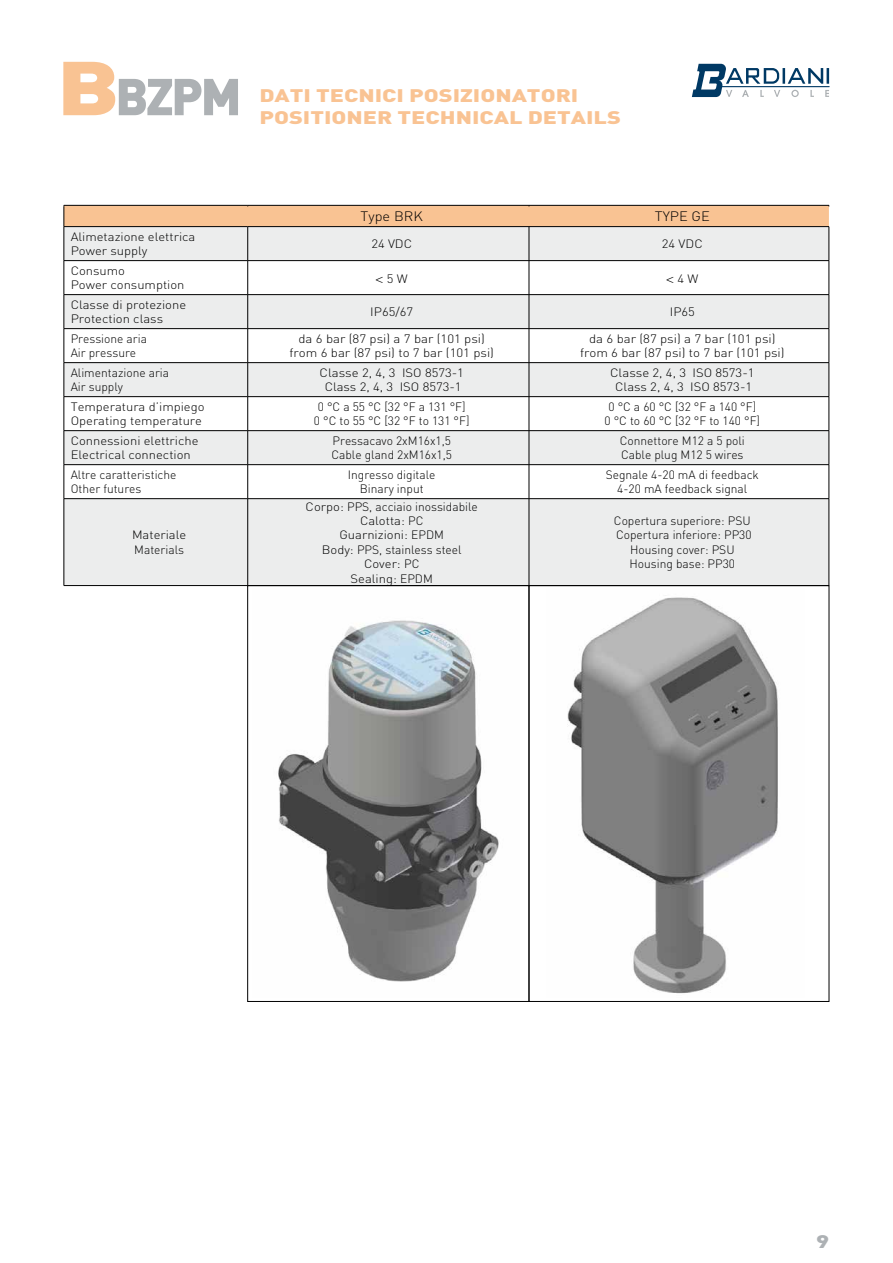
<style>
.page{position:relative;width:893px;height:1263px;background:#fff}
.page>*{position:absolute;margin:0;border:0;box-sizing:border-box;transform-origin:0 0}
.t1{font:900 51px "DIN";color:#adb1b4}
.t2{font:900 18px/21.6px "DIN";color:#f9c393;scale:1.3 1}
.t3{font:900 18px "DIN";color:#adb1b4;scale:1.3 1}
.t4{font:300 13.5px "DIN";color:#000;scale:1.08 1}
.t5{font:300 12px/14.4px "DIN";color:#000}
.t6{font:300 12px/14.4px "DIN";color:#000;scale:1.08 1}
.t7{font:300 12px/14.4px "DIN";color:#000;text-align:center;scale:1.1 1}
.s1{font-size:75px;color:#f9c393}
.s2{font-family:"Helvetica Neue"}
</style>
<div class="page">
<svg style="left:692px;top:64px;width:138px;height:33px"></svg>
<div style="left:65px;top:227px;width:764px;height:358px;background:#eceded"></div>
<svg style="left:65px;top:261px;width:764px;height:169px"></svg>
<svg style="left:65px;top:465px;width:764px;height:33px"></svg>
<hr style="left:64px;top:261px;width:1px;height:33px;background:#000">
<hr style="left:247px;top:261px;width:1px;height:33px;background:#000">
<hr style="left:529px;top:261px;width:1px;height:33px;background:#000">
<hr style="left:829px;top:261px;width:1px;height:33px;background:#000">
<hr style="left:64px;top:294px;width:184px;height:1px;background:#000">
<hr style="left:64px;top:295px;width:1px;height:33px;background:#000">
<hr style="left:248px;top:294px;width:281px;height:1px;background:#000">
<hr style="left:247px;top:295px;width:1px;height:33px;background:#000">
<hr style="left:529px;top:294px;width:300px;height:1px;background:#000">
<hr style="left:529px;top:295px;width:1px;height:33px;background:#000">
<hr style="left:829px;top:295px;width:1px;height:33px;background:#000">
<hr style="left:64px;top:328px;width:184px;height:1px;background:#000">
<hr style="left:64px;top:329px;width:1px;height:34px;background:#000">
<hr style="left:248px;top:328px;width:281px;height:1px;background:#000">
<hr style="left:247px;top:329px;width:1px;height:34px;background:#000">
<hr style="left:529px;top:328px;width:300px;height:1px;background:#000">
<hr style="left:529px;top:329px;width:1px;height:34px;background:#000">
<hr style="left:829px;top:329px;width:1px;height:34px;background:#000">
<hr style="left:64px;top:362px;width:184px;height:1px;background:#000">
<hr style="left:64px;top:363px;width:1px;height:34px;background:#000">
<hr style="left:248px;top:362px;width:281px;height:1px;background:#000">
<hr style="left:247px;top:363px;width:1px;height:34px;background:#000">
<hr style="left:529px;top:362px;width:300px;height:1px;background:#000">
<hr style="left:529px;top:363px;width:1px;height:34px;background:#000">
<hr style="left:829px;top:363px;width:1px;height:34px;background:#000">
<hr style="left:64px;top:396px;width:184px;height:1px;background:#000">
<hr style="left:64px;top:397px;width:1px;height:34px;background:#000">
<hr style="left:248px;top:396px;width:281px;height:1px;background:#000">
<hr style="left:247px;top:397px;width:1px;height:34px;background:#000">
<hr style="left:529px;top:396px;width:300px;height:1px;background:#000">
<hr style="left:529px;top:397px;width:1px;height:34px;background:#000">
<hr style="left:829px;top:397px;width:1px;height:34px;background:#000">
<hr style="left:64px;top:430px;width:184px;height:1px;background:#000">
<hr style="left:64px;top:431px;width:1px;height:34px;background:#000">
<hr style="left:248px;top:430px;width:281px;height:1px;background:#000">
<hr style="left:247px;top:431px;width:1px;height:34px;background:#000">
<hr style="left:529px;top:430px;width:300px;height:1px;background:#000">
<hr style="left:529px;top:431px;width:1px;height:34px;background:#000">
<hr style="left:829px;top:431px;width:1px;height:34px;background:#000">
<hr style="left:64px;top:464px;width:184px;height:1px;background:#000">
<hr style="left:64px;top:465px;width:1px;height:34px;background:#000">
<hr style="left:248px;top:464px;width:281px;height:1px;background:#000">
<hr style="left:247px;top:465px;width:1px;height:34px;background:#000">
<hr style="left:529px;top:464px;width:300px;height:1px;background:#000">
<hr style="left:529px;top:465px;width:1px;height:34px;background:#000">
<hr style="left:829px;top:465px;width:1px;height:34px;background:#000">
<hr style="left:64px;top:498px;width:184px;height:1px;background:#000">
<hr style="left:64px;top:499px;width:1px;height:86px;background:#000">
<hr style="left:248px;top:498px;width:281px;height:1px;background:#000">
<hr style="left:247px;top:499px;width:1px;height:86px;background:#000">
<hr style="left:529px;top:498px;width:300px;height:1px;background:#000">
<hr style="left:529px;top:499px;width:1px;height:86px;background:#000">
<hr style="left:829px;top:499px;width:1px;height:86px;background:#000">
<hr style="left:64px;top:585px;width:184px;height:1px;background:#000">
<div style="left:64px;top:205px;width:766px;height:22px;background:#f9c393"></div>
<hr style="left:64px;top:226px;width:184px;height:1px;background:#000">
<hr style="left:64px;top:227px;width:1px;height:33px;background:#000">
<hr style="left:248px;top:226px;width:281px;height:1px;background:#000">
<hr style="left:247px;top:227px;width:1px;height:33px;background:#000">
<hr style="left:529px;top:226px;width:300px;height:1px;background:#000">
<hr style="left:529px;top:227px;width:1px;height:33px;background:#000">
<hr style="left:829px;top:227px;width:1px;height:33px;background:#000">
<hr style="left:64px;top:260px;width:184px;height:1px;background:#000">
<hr style="left:248px;top:260px;width:281px;height:1px;background:#000">
<hr style="left:529px;top:260px;width:300px;height:1px;background:#000">
<img style="left:278px;top:620px;width:221px;height:362px">
<img style="left:567px;top:597px;width:211px;height:397px">
<div style="left:529px;top:585px;width:300px;height:417px;border:1px solid #000"></div>
<div style="left:247px;top:585px;width:282px;height:417px;border:1px solid #000"></div>
<h1 class="t1" style="left:56px;top:63px;width:187px"><span class="s1">B</span>BZPM</h1>
<h2 class="t2" style="left:259px;top:84px;width:280px">DATI TECNICI POSIZIONATORI<br>POSITIONER TECHNICAL DETAILS</h2>
<p class="t4" style="left:361px;top:208px;width:59px">Type BRK</p>
<p class="t4" style="left:655px;top:208px;width:52px">TYPE GE</p>
<p class="t6" style="left:71px;top:229px;width:117px">Alimetazione elettrica<br>Power supply</p>
<p class="t6" style="left:371px;top:236px;width:39px">24 VDC</p>
<p class="t6" style="left:662px;top:236px;width:39px">24 VDC</p>
<p class="t6" style="left:71px;top:263px;width:107px">Consumo<br>Power consumption</p>
<p class="t6" style="left:376px;top:272px;width:31px"><span class="s2">&lt;</span> 5 W</p>
<p class="t6" style="left:666px;top:272px;width:31px"><span class="s2">&lt;</span> 4 W</p>
<p class="t6" style="left:71px;top:297px;width:108px">Classe di protezione<br>Protection class</p>
<p class="t6" style="left:370px;top:304px;width:41px">IP65/67</p>
<p class="t6" style="left:670px;top:304px;width:25px">IP65</p>
<p class="t5" style="left:71px;top:331px;width:78px">Pressione aria<br>Air pressure</p>
<p class="t7" style="left:289px;top:331px;width:188px">da 6 bar (87 psi) a 7 bar (101 psi) from 6 bar (87 psi) to 7 bar (101 psi)</p>
<p class="t7" style="left:580px;top:331px;width:188px">da 6 bar (87 psi) a 7 bar (101 psi) from 6 bar (87 psi) to 7 bar (101 psi)</p>
<p class="t5" style="left:71px;top:365px;width:100px">Alimentazione aria<br>Air supply</p>
<p class="t7" style="left:320px;top:365px;width:133px">Classe 2, 4, 3 ISO 8573-1<br>Class 2, 4, 3 ISO 8573-1</p>
<p class="t7" style="left:610px;top:365px;width:133px">Classe 2, 4, 3 ISO 8573-1<br>Class 2, 4, 3 ISO 8573-1</p>
<p class="t6" style="left:71px;top:399px;width:125px">Temperatura d’impiego<br>Operating temperature</p>
<p class="t5" style="left:314px;top:399px;width:157px;text-align:center">0 °C a 55 °C [32 °F a 131 °F]<br>0 °C to 55 °C [32 °F to 131 °F]</p>
<p class="t5" style="left:605px;top:399px;width:157px;text-align:center">0 °C a 60 °C [32 °F a 140 °F]<br>0 °C to 60 °C [32 °F to 140 °F]</p>
<p class="t6" style="left:71px;top:433px;width:120px">Connessioni elettriche<br>Electrical connection</p>
<p class="t5" style="left:331px;top:433px;width:122px">Pressacavo 2xM16x1,5<br>Cable gland 2xM16x1,5</p>
<p class="t5" style="left:620px;top:433px;width:127px">Connettore M12 a 5 poli<br>Cable plug M12 5 wires</p>
<p class="t5" style="left:71px;top:467px;width:107px">Altre caratteristiche<br>Other futures</p>
<p class="t5" style="left:348px;top:467px;width:89px;text-align:center">Ingresso digitale<br>Binary input</p>
<p class="t5" style="left:606px;top:467px;width:155px;text-align:center">Segnale 4-20 mA di feedback<br>4-20 mA feedback signal</p>
<p class="t6" style="left:132px;top:528px;width:52px">Materiale<br>Materials</p>
<p class="t6" style="left:306px;top:499px;width:161px;text-align:center">Corpo: PPS, acciaio inossidabile<br>Calotta: PC<br>Guarnizioni: EPDM<br>Body: PPS, stainless steel<br>Cover: PC<br>Sealing: EPDM</p>
<p class="t5" style="left:614px;top:513px;width:139px;text-align:center">Copertura superiore: PSU<br>Copertura inferiore: PP30<br>Housing cover: PSU<br>Housing base: PP30</p>
<h2 class="t3" style="left:816px;top:1229px;width:12px">9</h2>
</div>
